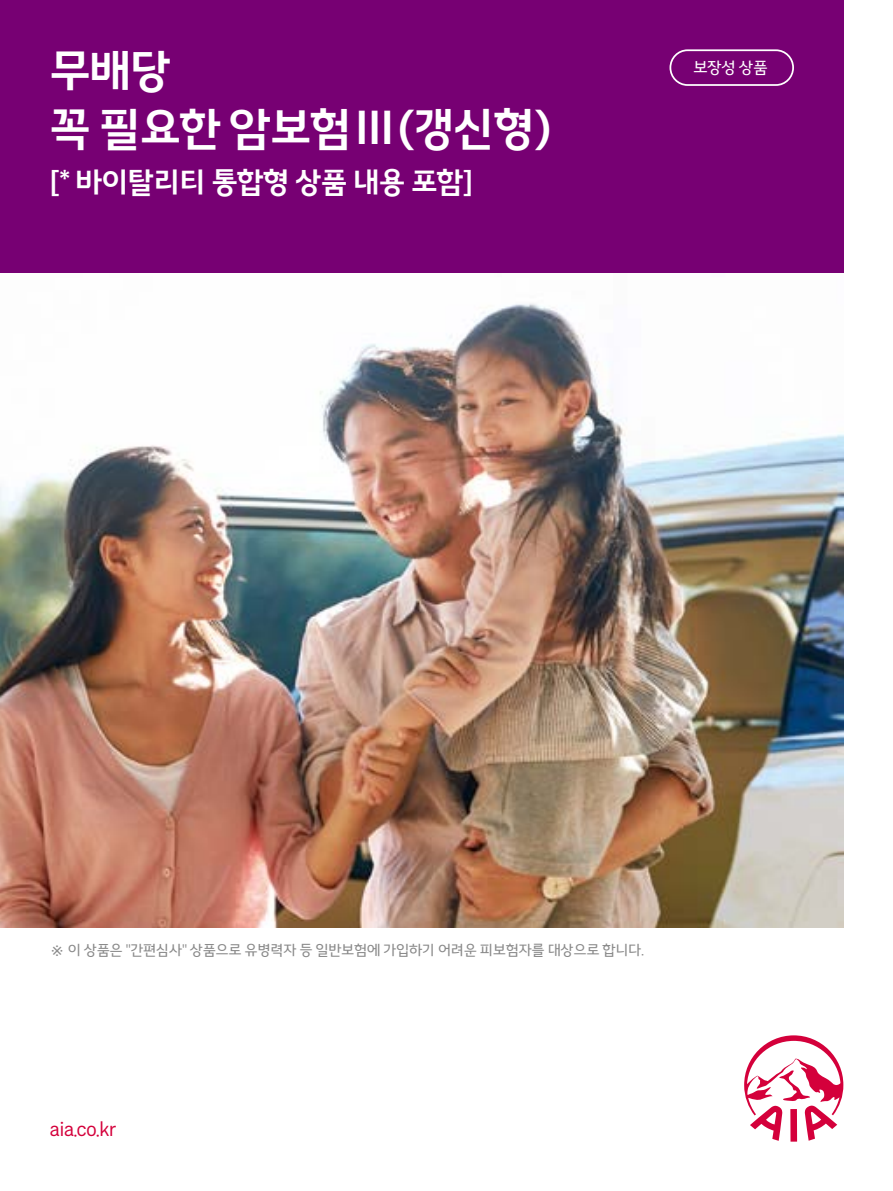
<style>
.page{position:relative;width:893px;height:1191px;background:#fff}
.page>*{position:absolute;margin:0;border:0;box-sizing:border-box;transform-origin:0 0}
.t1{font:500 49px/57.8px "AIA Vitality KR";letter-spacing:-.03em;color:#fff}
.t2{font:500 31.5px "AIA Vitality KR";letter-spacing:-.03em;color:#fff}
.t3{font:21px "AIA Vitality KR";letter-spacing:-.04em;color:#d4003b}
.t4{font:17.5px "AIA Vitality KR";color:#fff}
.t5{font:15.75px "AIA Vitality KR";letter-spacing:-.03em;color:#898989}
</style>
<div class="page">
<img style="left:0;top:303px;width:843px;height:625px">
<svg style="left:744px;top:1035px;width:99px;height:106px"></svg>
<div style="left:0;top:0;width:843px;height:273px;background:#770073"></div>
<div style="left:669px;top:49px;width:125px;height:37px;border:2px solid #fff;border-radius:17px"></div>
<h1 class="t1" style="left:50px;top:41px;width:504px">무배당<br>꼭 필요한 암보험Ⅲ(갱신형)</h1>
<h2 class="t2" style="left:50px;top:163px;width:425px">[* 바이탈리티 통합형 상품 내용 포함]</h2>
<p class="t4" style="left:693px;top:57px;width:76px">보장성 상품</p>
<p class="t5" style="left:50px;top:940px;width:596px">※ 이 상품은 "간편심사" 상품으로 유병력자 등 일반보험에 가입하기 어려운 피보험자를 대상으로 합니다.</p>
<h3 class="t3" style="left:50px;top:1117px;width:68px">aia.co.kr</h3>
</div>
